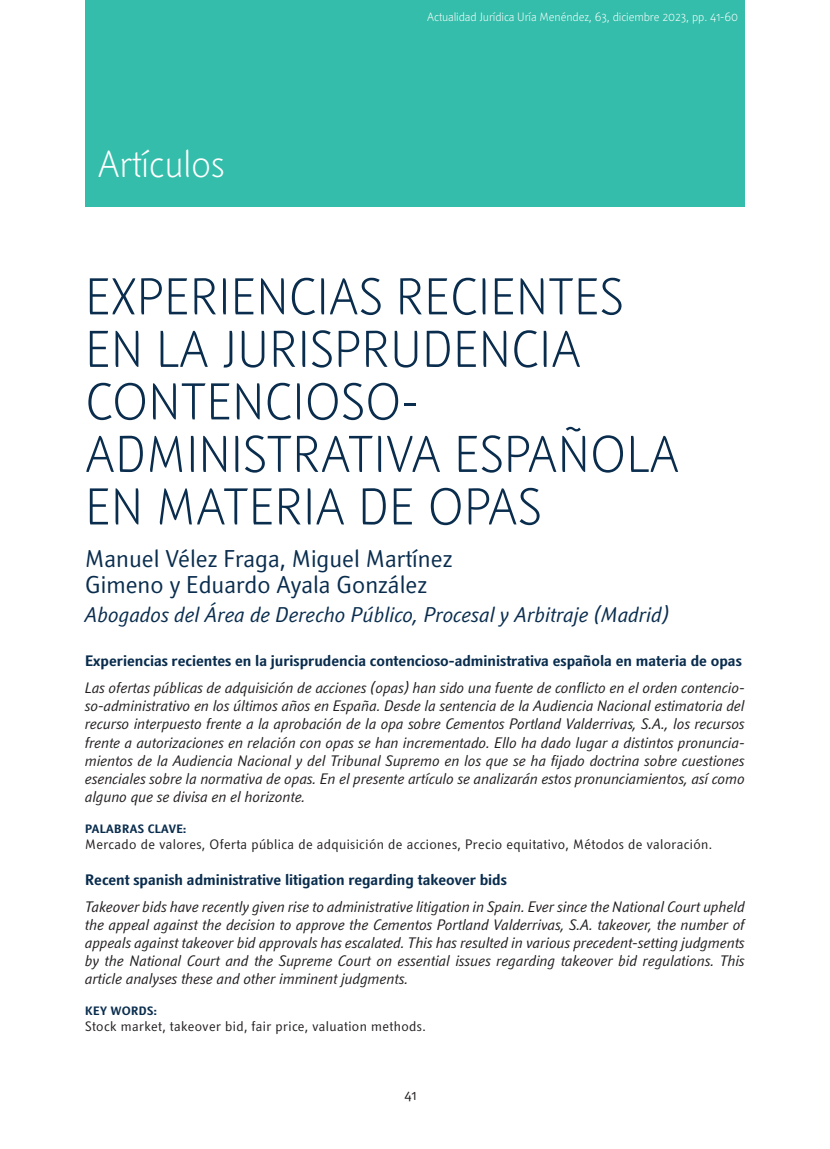
<style>
.page{position:relative;width:830px;height:1149px;background:#fff}
.page>*{position:absolute;margin:0;border:0;box-sizing:border-box;transform-origin:0 0}
.t1{font:300 51px/52.5px "Textra LT";color:#0a2d4e}
.t2{font:300 37.5px "Textra LT";letter-spacing:-.01em;color:#fff}
.t3{font:24px/25.5px "Textra LT";color:#0a2d4e}
.t4{font:italic 21px "Textra LT";color:#0a2d4e}
.t5{font:italic 15px/18px "Textra LT";color:#231f20;text-align:justify}
.t6{font:700 15px "Textra LT";color:#0a2d4e}
.t7{font:13.5px "Textra LT";letter-spacing:.03em;color:#231f20}
.t8{font:300 12px "Textra LT";letter-spacing:-.01em;color:#fff}
.t9{font:700 12px "Textra LT";letter-spacing:.03em;color:#0a2d4e}
</style>
<div class="page">
<div style="left:85px;top:0;width:659px;height:207px;background:#33bdaa"></div>
<h2 class="t2" style="left:98px;top:140px;width:128px">Artículos</h2>
<p class="t8" style="left:427px;top:9px;width:312px">Actualidad Jurídica Uría Menéndez, 63, diciembre 2023, pp. 41-60</p>
<h1 class="t1" style="left:85px;top:269px;width:595px">EXPERIENCIAS RECIENTES<br>EN LA JURISPRUDENCIA<br>CONTENCIOSO-<br>ADMINISTRATIVA ESPAÑOLA<br>EN MATERIA DE OPAS</h1>
<h3 class="t3" style="left:85px;top:545px;width:368px">Manuel Vélez Fraga, Miguel Martínez<br>Gimeno y Eduardo Ayala González</h3>
<h3 class="t4" style="left:85px;top:601px;width:585px">Abogados del Área de Derecho Público, Procesal y Arbitraje (Madrid)</h3>
<p class="t6" style="left:85px;top:651px;width:657px">Experiencias recientes en la jurisprudencia contencioso-administrativa española en materia de opas</p>
<p class="t5" style="left:85px;top:678px;width:661px">Las ofertas públicas de adquisición de acciones (opas) han sido una fuente de conflicto en el orden contencio&shy;so-administrativo en los últimos años en España. Desde la sentencia de la Audiencia Nacional estimatoria del recurso interpuesto frente a la aprobación de la opa sobre Cementos Portland Valderrivas, S.A., los recursos frente a autorizaciones en relación con opas se han incrementado. Ello ha dado lugar a distintos pronuncia&shy;mientos de la Audiencia Nacional y del Tribunal Supremo en los que se ha fijado doctrina sobre cuestiones esenciales sobre la normativa de opas. En el presente artículo se analizarán estos pronunciamientos, así como alguno que se divisa en el horizonte.</p>
<p class="t9" style="left:85px;top:820px;width:102px">PALABRAS CLAVE:</p>
<p class="t7" style="left:85px;top:835px;width:628px">Mercado de valores, Oferta pública de adquisición de acciones, Precio equitativo, Métodos de valoración.</p>
<p class="t6" style="left:85px;top:869px;width:423px">Recent spanish administrative litigation regarding takeover bids</p>
<p class="t5" style="left:85px;top:896px;width:661px">Takeover bids have recently given rise to administrative litigation in Spain. Ever since the National Court upheld the appeal against the decision to approve the Cementos Portland Valderrivas, S.A. takeover, the number of appeals against takeover bid approvals has escalated. This has resulted in various precedent-setting judgments by the National Court and the Supreme Court on essential issues regarding takeover bid regulations. This article analyses these and other imminent judgments.</p>
<p class="t9" style="left:85px;top:1002px;width:73px">KEY WORDS:</p>
<p class="t7" style="left:85px;top:1017px;width:342px">Stock market, takeover bid, fair price, valuation methods.</p>
<p class="t7" style="left:404px;top:1086px;width:14px">41</p>
</div>
